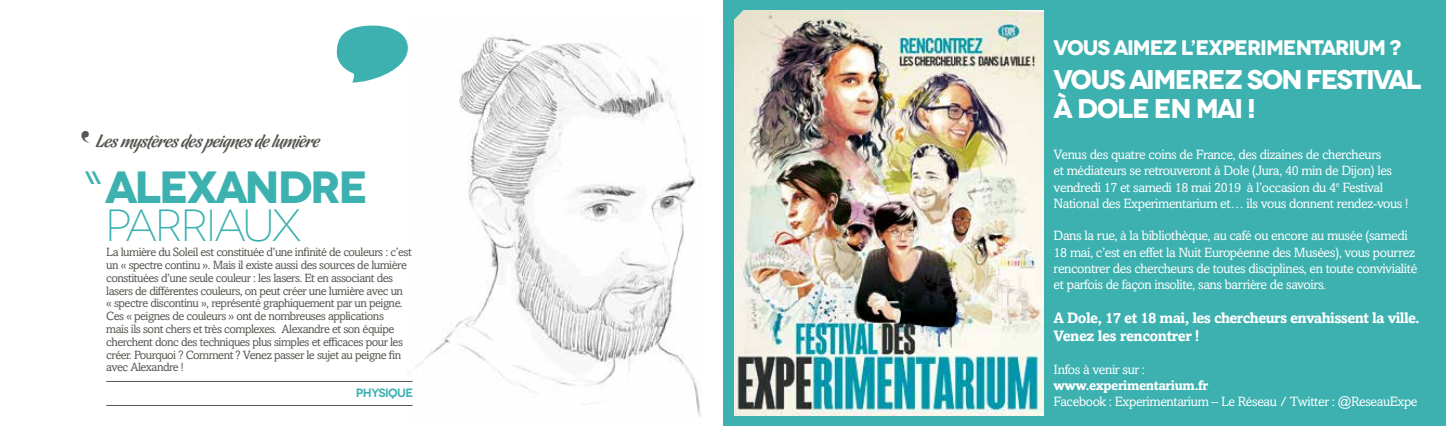
<style>
.page{position:relative;width:1446px;height:426px;background:#fff}
.page>*{position:absolute;margin:0;border:0;box-sizing:border-box;transform-origin:0 0}
.t1{font:700 45px "Novecentowide";letter-spacing:-.05em;color:#3cb1b0}
.t2{font:300 45px "Novecentowide";letter-spacing:-.055em;color:#3cb1b0}
.t3{font:31.5px "Grumpy Black 88";color:#585550}
.t4{font:700 27px/28.5px "Novecentowide";letter-spacing:-.06em;color:#fff}
.t5{font:700 21px "Novecentowide";letter-spacing:-.05em;color:#fff}
.t6{font:18px "Chocolate Caliente";letter-spacing:-.01em;color:#585550}
.t7{font:700 18px "Novecentowide";color:#3cb1b0}
.t8{font:700 15px/18px "Amasis MT Std";letter-spacing:-.04em;color:#fff}
.t9{font:13.5px/16.2px "Amasis MT Std";letter-spacing:-.03em;color:#fff}
.t10{font:700 13.5px "Amasis MT Std";letter-spacing:-.03em;color:#fff}
.t11{font:12px/12.8px "Amasis MT Std";letter-spacing:-.04em;color:#585550}
.t12{font:600 12px "Novecentowide";letter-spacing:-.06em;color:#3cb1b0}
</style>
<div class="page">
<img style="left:407px;top:36px;width:295px;height:381px">
<div style="left:724px;top:0;width:722px;height:425px;background:#3cb1b0"></div>
<svg style="left:337px;top:25px;width:71px;height:58px"></svg>
<hr style="left:106px;top:380px;width:306px;height:1px;background:#585550">
<hr style="left:106px;top:404px;width:306px;height:1px;background:#585550">
<img style="left:734px;top:11px;width:309px;height:404px">
<svg style="left:734px;top:10px;width:11px;height:12px"></svg>
<h2 class="t3" style="left:82px;top:124px;width:10px">‘</h2>
<h3 class="t7" style="left:85px;top:167px;width:17px">\\</h3>
<h3 class="t6" style="left:96px;top:131px;width:225px">Les mystères des peignes de lumière</h3>
<h1 class="t1" style="left:105px;top:159px;width:265px">ALEXANDRE</h1>
<h1 class="t2" style="left:105px;top:199px;width:197px">PARRIAUX</h1>
<p class="t11" style="left:106px;top:245px;width:307px">La lumière du Soleil est constituée d’une infinité de couleurs : c’est un « spectre continu ». Mais il existe aussi des sources de lumière constituées d’une seule couleur : les lasers. Et en associant des lasers de différentes couleurs, on peut créer une lumière avec un<br>« spectre discontinu », représenté graphiquement par un peigne.<br>Ces « peignes de couleurs » ont de nombreuses applications<br>mais ils sont chers et très complexes. Alexandre et son équipe cherchent donc des techniques plus simples et efficaces pour les créer. Pourquoi ? Comment ? Venez passer le sujet au peigne fin avec Alexandre !</p>
<p class="t12" style="left:356px;top:385px;width:59px">PHYSIQUE</p>
<h3 class="t5" style="left:1053px;top:34px;width:349px">VOUS AIMEZ L’EXPERIMENTARIUM ?</h3>
<h3 class="t4" style="left:1053px;top:65px;width:369px">VOUS AIMEREZ SON FESTIVAL<br>À DOLE EN MAI !</h3>
<p class="t9" style="left:1053px;top:146px;width:356px">Venus des quatre coins de France, des dizaines de chercheurs<br>et médiateurs se retrouveront à Dole (Jura, 40 min de Dijon) les vendredi 17 et samedi 18 mai 2019 à l’occasion du 4<sup>e</sup> Festival National des Experimentarium et… ils vous donnent rendez-vous !</p>
<p class="t9" style="left:1053px;top:227px;width:365px">Dans la rue, à la bibliothèque, au café ou encore au musée (samedi 18 mai, c’est en effet la Nuit Européenne des Musées), vous pourrez rencontrer des chercheurs de toutes disciplines, en toute convivialité et parfois de façon insolite, sans barrière de savoirs.</p>
<p class="t8" style="left:1053px;top:308px;width:368px">A Dole, 17 et 18 mai, les chercheurs envahissent la ville.<br>Venez les rencontrer !</p>
<p class="t9" style="left:1053px;top:360px;width:93px">Infos à venir sur :</p>
<p class="t10" style="left:1053px;top:376px;width:156px">www.experimentarium.fr</p>
<p class="t9" style="left:1053px;top:393px;width:365px">Facebook : Experimentarium – Le Réseau / Twitter : @ReseauExpe</p>
</div>
